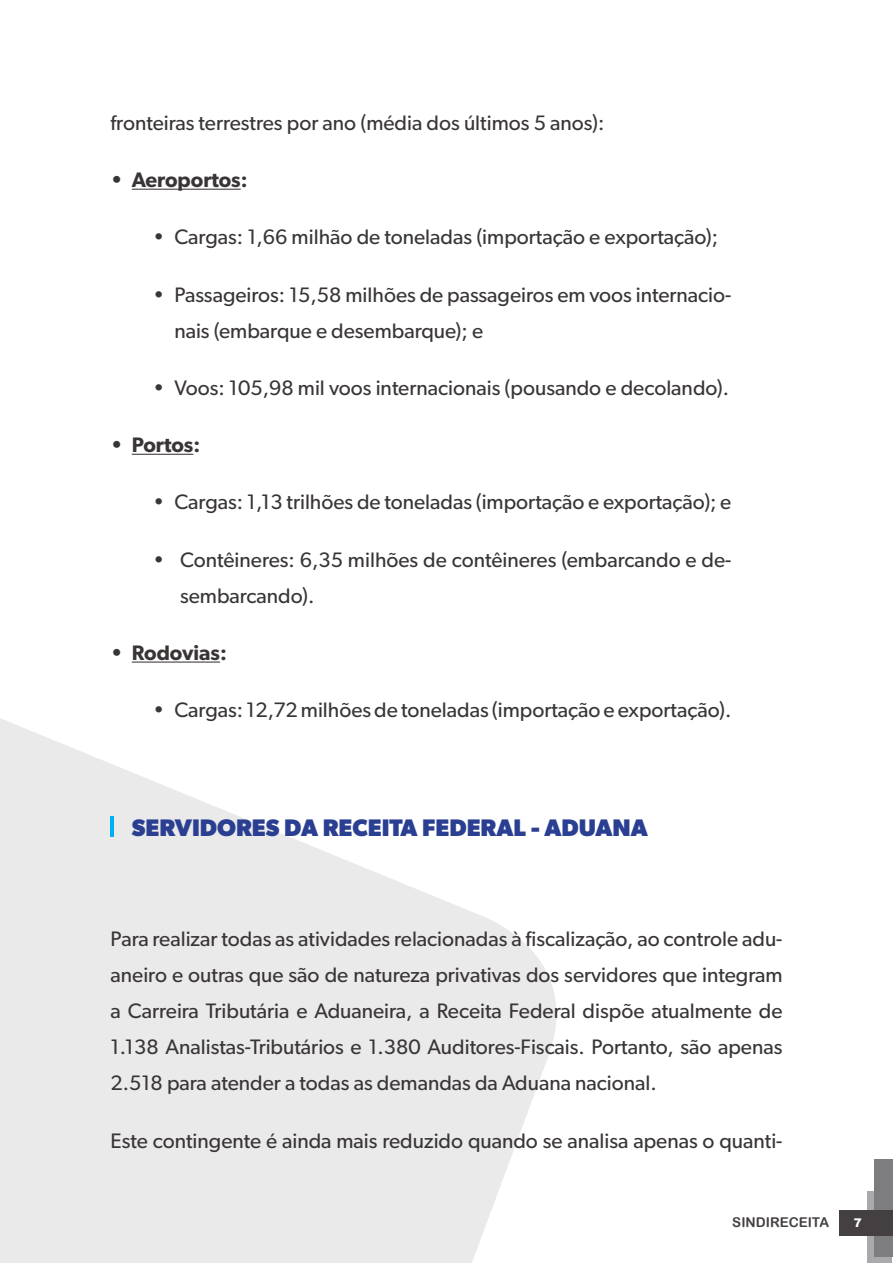
<style>
.page{position:relative;width:893px;height:1263px;background:#fff}
.page>*{position:absolute;margin:0;border:0;box-sizing:border-box;transform-origin:0 0}
.t1{font:700 24px "Gibson";color:#2a3f91}
.t2{font:21px/36px "Gibson";color:#393535}
.t3{font:600 21px "Gibson";color:#393535}
.t4{font:13.5px "Arial Rounded MT Bold";color:#444041}
.t5{font:900 12px "Arial";color:#fff}
</style>
<div class="page">
<svg style="left:488px;top:919px;width:68px;height:299px;fill:#ebeaea"></svg>
<svg style="left:0;top:661px;width:488px;height:602px;fill:#ebeaea"></svg>
<div style="left:868px;top:1191px;width:24px;height:72px;background:#aaaaac"></div>
<div style="left:874px;top:1159px;width:19px;height:97px;background:#7d7c7e"></div>
<div style="left:839px;top:1210px;width:54px;height:25px;background:#444041"></div>
<hr style="left:132px;top:189px;width:109px;height:1px;background:#393535">
<hr style="left:132px;top:454px;width:61px;height:1px;background:#393535">
<hr style="left:132px;top:661px;width:88px;height:2px;background:#393535">
<hr style="left:111px;top:816px;width:3px;height:21px;background:#00aeef">
<p class="t2" style="left:111px;top:104px;width:495px">fronteiras terrestres por ano (média dos últimos 5 anos):</p>
<p class="t3" style="left:111px;top:167px;width:139px">• Aeroportos:</p>
<p class="t2" style="left:153px;top:219px;width:567px">• Cargas: 1,66 milhão de toneladas (importação e exportação);</p>
<p class="t2" style="left:174px;top:276px;width:559px;text-indent:-21px">• Passageiros: 15,58 milhões de passageiros em voos internacio&shy;nais (embarque e desembarque); e</p>
<p class="t2" style="left:153px;top:369px;width:578px">• Voos: 105,98 mil voos internacionais (pousando e decolando).</p>
<p class="t3" style="left:111px;top:432px;width:91px">• Portos:</p>
<p class="t2" style="left:153px;top:484px;width:580px">• Cargas: 1,13 trilhões de toneladas (importação e exportação); e</p>
<p class="t2" style="left:180px;top:541px;width:553px;text-indent:-27px">• Contêineres: 6,35 milhões de contêineres (embarcando e de&shy;sembarcando).</p>
<p class="t3" style="left:111px;top:640px;width:118px">• Rodovias:</p>
<p class="t2" style="left:153px;top:692px;width:580px">• Cargas: 12,72 milhões de toneladas (importação e exportação).</p>
<p class="t1" style="left:132px;top:814px;width:518px">SERVIDORES DA RECEITA FEDERAL - ADUANA</p>
<p class="t2" style="left:111px;top:921px;width:673px;text-align:justify">Para realizar todas as atividades relacionadas à fiscalização, ao controle adu&shy;aneiro e outras que são de natureza privativas dos servidores que integram a Carreira Tributária e Aduaneira, a Receita Federal dispõe atualmente de 1.138 Analistas-Tributários e 1.380 Auditores-Fiscais. Portanto, são apenas 2.518 para atender a todas as demandas da Aduana nacional.</p>
<p class="t2" style="left:111px;top:1122px;width:673px">Este contingente é ainda mais reduzido quando se analisa apenas o quanti-</p>
<p class="t4" style="left:732px;top:1214px;width:98px">SINDIRECEITA</p>
<p class="t5" style="left:854px;top:1213px;width:10px">7</p>
</div>
